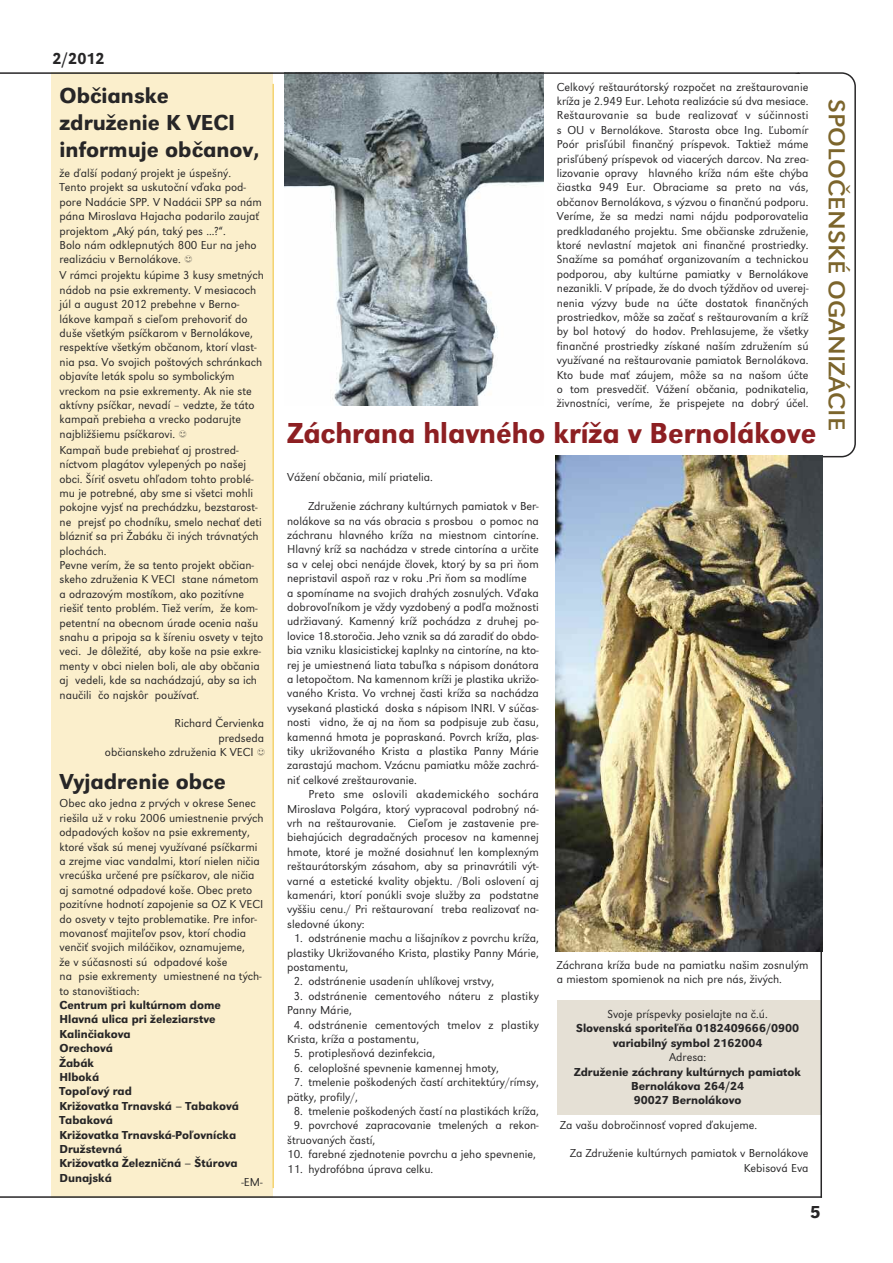
<style>
.page{position:relative;width:893px;height:1263px;background:#fff}
.page>*{position:absolute;margin:0;border:0;box-sizing:border-box;transform-origin:0 0}
.t1{font:500 30px "URW Grotesk TOT";color:#8d1f22}
.t2{font:24px "URW Grotesk TOT Reg Ext Wid";color:#7c652c}
.t3{font:500 22.5px/27px "URW Grotesk TOT";color:#272627}
.t4{font:500 18px "URW Grotesk TOT";color:#272627}
.t5{font:500 16.5px "URW Grotesk TOT";color:#272627;scale:.94 1}
.t6{font:300 12px/14.4px "URW Grotesk TOT";color:#272627}
.t7{font:500 12px/14.4px "URW Grotesk TOT";color:#272627;text-align:center}
.s1{font-family:"Letter Gothic Std";font-weight:700;font-style:italic}
</style>
<div class="page">
<div style="left:558px;top:1001px;width:264px;height:114px;background:#e5e0d5"></div>
<div style="left:51px;top:72px;width:222px;height:1126px;background:#fbefcc"></div>
<hr style="left:820px;top:403px;width:2px;height:795px;background:#272627">
<hr style="left:0;top:1196px;width:822px;height:2px;background:#272627">
<hr style="left:273px;top:84px;width:1px;height:1104px;background:#efc133">
<svg style="left:799px;top:72px;width:57px;height:385px"></svg>
<div style="left:775px;top:74px;width:47px;height:410px;background:#fff"></div>
<img style="left:284px;top:74px;width:259px;height:332px">
<img style="left:555px;top:456px;width:267px;height:495px">
<hr style="left:0;top:72px;width:799px;height:2px;background:#272627">
<h3 class="t5" style="left:52px;top:48px;width:57px">2/2012</h3>
<h3 class="t3" style="left:60px;top:82px;width:201px">občianske združenie K VeCi informuje občanov,</h3>
<p class="t6" style="left:60px;top:166px;width:204px">že ďalší podaný projekt je úspešný.<br>Tento projekt sa uskutoční vďaka pod&shy;pore Nadácie SPP. V Nadácii SPP sa nám pána Miroslava Hajacha podarilo zaujať projektom „Aký pán, taký pes ...?“.<br>Bolo nám odklepnutých 800 Eur na jeho realizáciu v Bernolákove. <span class="s1">☺</span></p>
<p class="t6" style="left:60px;top:268px;width:206px">V rámci projektu kúpime 3 kusy smetných nádob na psie exkrementy. V mesiacoch júl a august 2012 prebehne v Berno&shy;lákove kampaň s cieľom prehovoriť do duše všetkým psíčkarom v Bernolákove, respektíve všetkým občanom, ktorí vlast&shy;nia psa. Vo svojich poštových schránkach objavíte leták spolu so symbolickým vreckom na psie exkrementy. Ak nie ste aktívny psíčkar, nevadí – vedzte, že táto kampaň prebieha a vrecko podarujte najbližšiemu psíčkarovi. <span class="s1">☺</span></p>
<p class="t6" style="left:60px;top:442px;width:205px">Kampaň bude prebiehať aj prostred&shy;níctvom plagátov vylepených po našej obci. Šíriť osvetu ohľadom tohto problé&shy;mu je potrebné, aby sme si všetci mohli pokojne vyjsť na prechádzku, bezstarost&shy;ne prejsť po chodníku, smelo nechať deti blázniť sa pri Žabáku či iných trávnatých plochách.<br>Pevne verím, že sa tento projekt občian&shy;skeho združenia K VECI stane námetom a odrazovým mostíkom, ako pozitívne riešiť tento problém. Tiež verím, že kom&shy;petentní na obecnom úrade ocenia našu snahu a pripoja sa k šíreniu osvety v tejto veci. Je dôležité, aby koše na psie exkre&shy;menty v obci nielen boli, ale aby občania aj vedeli, kde sa nachádzajú, aby sa ich naučili čo najskôr používať.</p>
<p class="t6" style="left:105px;top:716px;width:161px;text-align:right">Richard Červienka<br>predseda<br>občianskeho združenia K VECI <span class="s1">☺</span></p>
<h3 class="t3" style="left:60px;top:768px;width:168px">Vyjadrenie obce</h3>
<p class="t6" style="left:60px;top:796px;width:206px">Obec ako jedna z prvých v okrese Senec riešila už v roku 2006 umiestnenie prvých odpadových košov na psie exkrementy, ktoré však sú menej využívané psíčkarmi a zrejme viac vandalmi, ktorí nielen ničia vrecúška určené pre psíčkarov, ale ničia aj samotné odpadové koše. Obec preto pozitívne hodnotí zapojenie sa OZ K VECI do osvety v tejto problematike. Pre infor&shy;movanosť majiteľov psov, ktorí chodia venčiť svojich miláčikov, oznamujeme,<br>že v súčasnosti sú odpadové koše<br>na psie exkrementy umiestnené na tých&shy;to stanovištiach:</p>
<p class="t7" style="left:60px;top:998px;width:181px;text-align:left">Centrum pri kultúrnom dome<br>Hlavná ulica pri železiarstve<br>Kalinčiakova<br>orechová<br>Žabák<br>Hlboká<br>Topoľový rad<br>Križovatka Trnavská – Tabaková<br>Tabaková<br>Križovatka Trnavská-poľovnícka<br>Družstevná<br>Križovatka Železničná – Štúrova<br>Dunajská</p>
<p class="t6" style="left:241px;top:1174px;width:23px">-EM-</p>
<p class="t6" style="left:557px;top:79px;width:253px;text-align:justify">Celkový reštaurátorský rozpočet na zreštaurovanie kríža je 2.949 Eur. Lehota realizácie sú dva mesiace.<br>Reštaurovanie sa bude realizovať v súčinnosti s OU v Bernolákove. Starosta obce Ing. Ľubomír Poór prisľúbil finančný príspevok. Taktiež máme prisľúbený príspevok od viacerých darcov. Na zrea&shy;lizovanie opravy hlavného kríža nám ešte chýba čiastka 949 Eur. Obraciame sa preto na vás, občanov Bernolákova, s výzvou o finančnú podporu.<br>Veríme, že sa medzi nami nájdu podporovatelia predkladaného projektu. Sme občianske združenie, ktoré nevlastní majetok ani finančné prostriedky.<br>Snažíme sa pomáhať organizovaním a technickou podporou, aby kultúrne pamiatky v Bernolákove nezanikli. V prípade, že do dvoch týždňov od uverej&shy;nenia výzvy bude na účte dostatok finančných prostriedkov, môže sa začať s reštaurovaním a kríž by bol hotový do hodov. Prehlasujeme, že všetky finančné prostriedky získané naším združením sú využívané na reštaurovanie pamiatok Bernolákova.<br>Kto bude mať záujem, môže sa na našom účte o tom presvedčiť. Vážení občania, podnikatelia, živnostníci, veríme, že prispejete na dobrý účel.</p>
<h1 class="t1" style="left:287px;top:415px;width:530px">záchrana hlavného kríža v Bernolákove</h1>
<p class="t6" style="left:287px;top:470px;width:147px">Vážení občania, milí priatelia.</p>
<p class="t6" style="left:287px;top:499px;width:253px;text-indent:21px">Združenie záchrany kultúrnych pamiatok v Ber&shy;nolákove sa na vás obracia s prosbou o pomoc na záchranu hlavného kríža na miestnom cintoríne.<br>Hlavný kríž sa nachádza v strede cintorína a určite sa v celej obci nenájde človek, ktorý by sa pri ňom nepristavil aspoň raz v roku .Pri ňom sa modlíme<br>a spomíname na svojich drahých zosnulých. Vďaka dobrovoľníkom je vždy vyzdobený a podľa možnosti udržiavaný. Kamenný kríž pochádza z druhej po&shy;lovice 18.storočia. Jeho vznik sa dá zaradiť do obdo&shy;bia vzniku klasicistickej kaplnky na cintoríne, na kto&shy;rej je umiestnená liata tabuľka s nápisom donátora a letopočtom. Na kamennom kríži je plastika ukrižo&shy;vaného Krista. Vo vrchnej časti kríža sa nachádza vysekaná plastická doska s nápisom INRI. V súčas&shy;nosti vidno, že aj na ňom sa podpisuje zub času, kamenná hmota je popraskaná. Povrch kríža, plas&shy;tiky ukrižovaného Krista a plastika Panny Márie zarastajú machom. Vzácnu pamiatku môže zachrá&shy;niť celkové zreštaurovanie.</p>
<p class="t6" style="left:287px;top:787px;width:253px;text-align:justify;text-indent:21px">Preto sme oslovili akademického sochára Miroslava Polgára, ktorý vypracoval podrobný ná&shy;vrh na reštaurovanie. Cieľom je zastavenie pre&shy;biehajúcich degradačných procesov na kamennej hmote, ktoré je možné dosiahnuť len komplexným reštaurátorským zásahom, aby sa prinavrátili výt&shy;varné a estetické kvality objektu. /Boli oslovení aj kamenári, ktorí ponúkli svoje služby za podstatne vyššiu cenu./ Pri reštaurovaní treba realizovať na&shy;sledovné úkony:</p>
<p class="t6" style="left:287px;top:931px;width:253px;text-align:justify;text-indent:7px">1. odstránenie machu a lišajníkov z povrchu kríža, plastiky Ukrižovaného Krista, plastiky Panny Márie, postamentu,</p>
<p class="t6" style="left:294px;top:974px;width:202px">2. odstránenie usadenín uhlíkovej vrstvy,</p>
<p class="t6" style="left:287px;top:988px;width:253px;text-indent:7px">3. odstránenie cementového náteru z plastiky<br>Panny Márie,</p>
<p class="t6" style="left:287px;top:1017px;width:253px;text-indent:7px">4. odstránenie cementových tmelov z plastiky<br>Krista, kríža a postamentu,</p>
<p class="t6" style="left:294px;top:1046px;width:143px">5. protiplesňová dezinfekcia,</p>
<p class="t6" style="left:294px;top:1060px;width:207px">6. celoplošné spevnenie kamennej hmoty,</p>
<p class="t6" style="left:287px;top:1075px;width:253px;text-indent:7px">7. tmelenie poškodených častí architektúry/rímsy, pätky, profily/,</p>
<p class="t6" style="left:294px;top:1104px;width:247px">8. tmelenie poškodených častí na plastikách kríža,</p>
<p class="t6" style="left:287px;top:1118px;width:253px;text-indent:7px">9. povrchové zapracovanie tmelených a rekon&shy;štruovaných častí,</p>
<p class="t6" style="left:287px;top:1147px;width:250px">10. farebné zjednotenie povrchu a jeho spevnenie,</p>
<p class="t6" style="left:287px;top:1161px;width:148px">11. hydrofóbna úprava celku.</p>
<p class="t6" style="left:557px;top:958px;width:253px">Záchrana kríža bude na pamiatku našim zosnulým a miestom spomienok na nich pre nás, živých.</p>
<p class="t6" style="left:607px;top:1007px;width:162px">Svoje príspevky posielajte na č.ú.</p>
<p class="t7" style="left:576px;top:1021px;width:225px">Slovenská sporiteľňa 0182409666/0900 variabilný symbol 2162004</p>
<p class="t6" style="left:669px;top:1050px;width:39px">Adresa:</p>
<p class="t7" style="left:574px;top:1064px;width:228px">združenie záchrany kultúrnych pamiatok<br>Bernolákova 264/24<br>90027 Bernolákovo</p>
<p class="t6" style="left:560px;top:1117px;width:198px">Za vašu dobročinnosť vopred ďakujeme.</p>
<p class="t6" style="left:570px;top:1146px;width:240px;text-align:right">Za Združenie kultúrnych pamiatok v Bernolákove<br>Kebisová Eva</p>
<h2 class="t2" style="left:851px;top:99px;width:333px;rotate:90deg">sPoloČensKé oganizácie</h2>
<h3 class="t4" style="left:810px;top:1201px;width:12px">5</h3>
</div>
